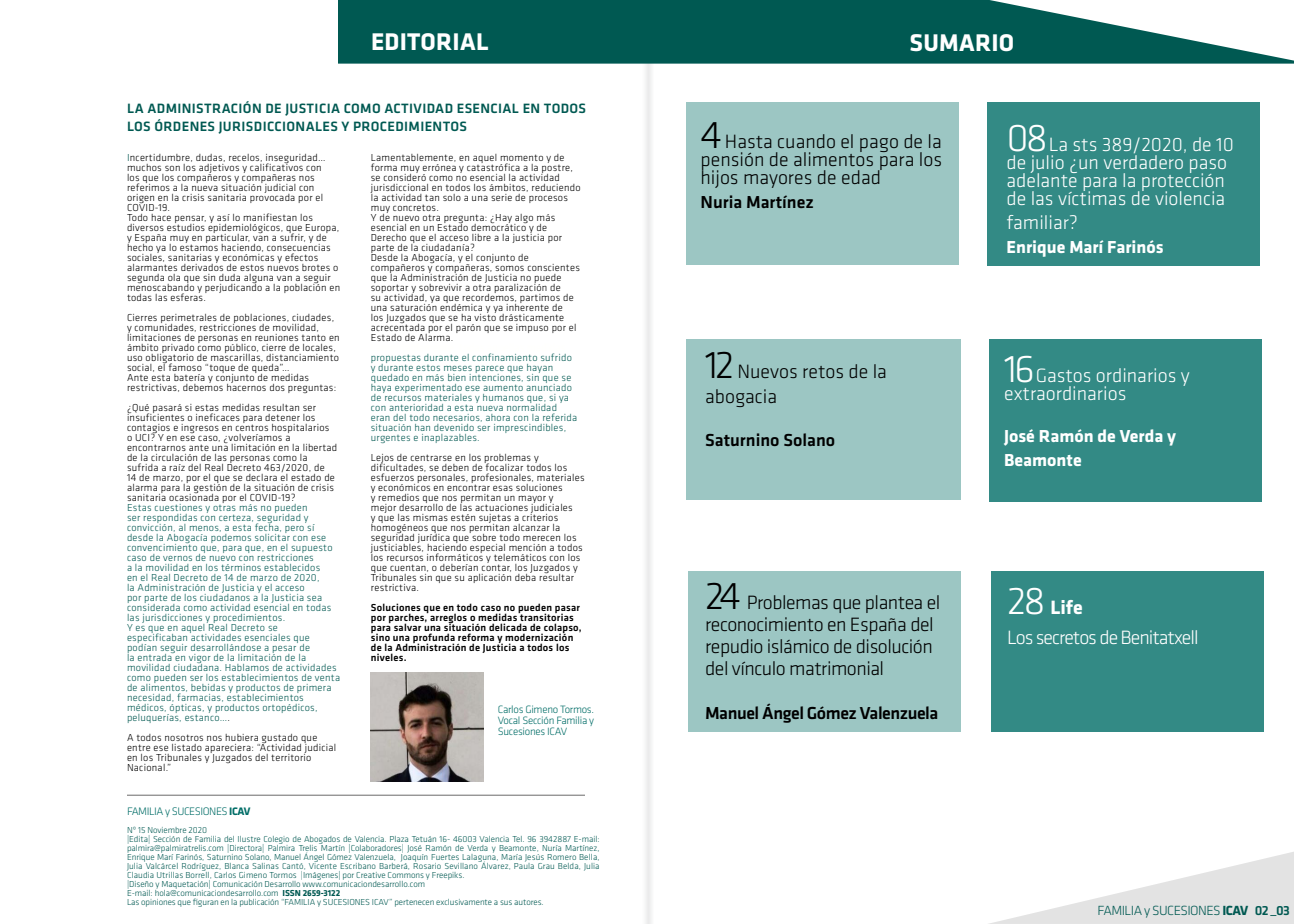
<style>
.page{position:relative;width:1294px;height:924px;background:#fff}
.page>*{position:absolute;margin:0;border:0;box-sizing:border-box;transform-origin:0 0}
.t1{font:300 40px "Klavika";color:#fff}
.t2{font:700 25px "Klavika";letter-spacing:.01em;color:#fff}
.t3{font:300 20px/22px "Klavika";letter-spacing:-.025em;color:#000;text-align:justify}
.t4{font:300 20px/18px "Klavika";color:#fff}
.t5{font:300 20px/25px "Klavika";color:#000}
.t6{font:300 20px "Klavika";letter-spacing:-.05em;color:#fff}
.t7{font:700 20px "Klavika";color:#fff}
.t8{font:700 18px/24px "Klavika";color:#fff}
.t9{font:500 18px "Klavika";letter-spacing:-.005em;color:#000}
.t10{font:500 18px "Klavika";letter-spacing:-.025em;color:#000}
.t11{font:500 14px/18px "Klavika";letter-spacing:.025em;color:#005952}
.t12{font:300 13.8px "Klavika";letter-spacing:-.04em;color:#005952}
.t13{font:300 11.2px "Klavika";letter-spacing:-.04em;color:#006d67}
.t14{font:300 11px/11px "Klavika";letter-spacing:-.025em;color:#006d67;text-align:justify}
.t15{font:300 10.5px/10px "Klavika";letter-spacing:.025em;color:#000}
.t16{font:300 10.5px/10px "Klavika";letter-spacing:.025em;color:#035952}
.t17{font:500 10.5px/10px "Klavika";letter-spacing:.025em;color:#000}
.t18{font:300 9px/9px "Klavika";letter-spacing:-.005em;color:#005952}
.s1{color:#075952}
.s2{color:#000}
.s3{font-weight:700}
.s4{font-size:40px}
.s5{font-weight:500}
</style>
<div class="page">
<div style="left:688px;top:572px;width:273px;height:160px;background:#9cc6c3"></div>
<div style="left:642px;top:0;width:12px;height:924px;background:#f4f5f5"></div>
<svg style="left:338px;top:0;width:956px;height:64px;background:#27726d"></svg>
<hr style="left:127px;top:795px;width:458px;height:1px;background:#454444">
<svg style="left:989px;top:852px;width:305px;height:72px"></svg>
<div style="left:686px;top:103px;width:273px;height:162px;background:#9cc6c3"></div>
<div style="left:686px;top:339px;width:275px;height:161px;background:#9cc6c3"></div>
<div style="left:987px;top:102px;width:272px;height:163px;background:#338a85"></div>
<div style="left:989px;top:340px;width:272px;height:162px;background:#338a85"></div>
<div style="left:991px;top:572px;width:272px;height:160px;background:#338a85"></div>
<img style="left:371px;top:673px;width:113px;height:108px">
<h2 class="t2" style="left:371px;top:28px;width:119px">EDITORIAL</h2>
<h3 class="t11" style="left:127px;top:99px;width:461px">LA ADMINISTRACIÓN DE JUSTICIA COMO ACTIVIDAD ESENCIAL EN TODOS<br>LOS ÓRDENES JURISDICCIONALES Y PROCEDIMIENTOS</h3>
<p class="t15" style="left:127px;top:153px;width:215px"><span class="s1">I</span>ncertidumbre, dudas, recelos, inseguridad… muchos son los adjetivos y calificativos con<br>los que los compañeros y compañeras nos referimos a la nueva situación judicial con origen en la crisis sanitaria provocada por el COVID-19.<br>Todo hace pensar, y así lo manifiestan los diversos estudios epidemiológicos, que Europa, y España muy en particular, van a sufrir, y de hecho ya lo estamos haciendo, consecuencias sociales, sanitarias y económicas y efectos alarmantes derivados de estos nuevos brotes o segunda ola que sin duda alguna van a seguir menoscabando y perjudicando a la población en todas las esferas.</p>
<p class="t15" style="left:127px;top:313px;width:214px">Cierres perimetrales de poblaciones, ciudades, y comunidades, restricciones de movilidad, limitaciones de personas en reuniones tanto en ámbito privado como público, cierre de locales, uso obligatorio de mascarillas, distanciamiento social, el famoso “toque de queda”…<br>Ante esta batería y conjunto de medidas restrictivas, debemos hacernos dos preguntas:</p>
<p class="t15" style="left:127px;top:403px;width:212px">¿Qué pasará si estas medidas resultan ser insuficientes o ineficaces para detener los contagios e ingresos en centros hospitalarios<br>o UCI? Y en ese caso, ¿volveríamos a encontrarnos ante una limitación en la libertad de la circulación de las personas como la sufrida a raíz del Real Decreto 463/2020, de<br>14 de marzo, por el que se declara el estado de alarma para la gestión de la situación de crisis sanitaria ocasionada por el COVID-19?</p>
<p class="t16" style="left:127px;top:503px;width:215px">Estas cuestiones y otras más no pueden<br>ser respondidas con certeza, seguridad y convicción, al menos, a esta fecha, pero sí desde la Abogacía podemos solicitar con ese convencimiento que, para que, en el supuesto caso de vernos de nuevo con restricciones<br>a la movilidad en los términos establecidos<br>en el Real Decreto de 14 de marzo de 2020,<br>la Administración de Justicia y el acceso<br>por parte de los ciudadanos a la Justicia sea considerada como actividad esencial en todas las jurisdicciones y procedimientos.<br>Y es que en aquel Real Decreto se especificaban actividades esenciales que podían seguir desarrollándose a pesar de<br>la entrada en vigor de la limitación de la movilidad ciudadana. Hablamos de actividades como pueden ser los establecimientos de venta de alimentos, bebidas y productos de primera necesidad, farmacias, establecimientos médicos, ópticas, y productos ortopédicos, peluquerías, estanco…<span class="s2">.</span></p>
<p class="t15" style="left:127px;top:732px;width:211px">A todos nosotros nos hubiera gustado que entre ese listado apareciera: “Actividad judicial en los Tribunales y Juzgados del territorio Nacional.”</p>
<p class="t15" style="left:371px;top:152px;width:211px">Lamentablemente, en aquel momento y de forma muy errónea y catastrófica a la postre, se consideró como no esencial la actividad jurisdiccional en todos los ámbitos, reduciendo la actividad tan solo a una serie de procesos muy concretos.<br>Y de nuevo otra pregunta: ¿Hay algo más esencial en un Estado democrático y de Derecho que el acceso libre a la justicia por parte de la ciudadanía?<br>Desde la Abogacía, y el conjunto de compañeros y compañeras, somos conscientes que la Administración de Justicia no puede soportar y sobrevivir a otra paralización de<br>su actividad, ya que recordemos, partimos de una saturación endémica y ya inherente de<br>los Juzgados que se ha visto drásticamente acrecentada por el parón que se impuso por el Estado de Alarma.</p>
<p class="t16" style="left:371px;top:352px;width:208px">propuestas durante el confinamiento sufrido y durante estos meses parece que hayan quedado en más bien intenciones, sin que se haya experimentado ese aumento anunciado de recursos materiales y humanos que, si ya con anterioridad a esta nueva normalidad eran del todo necesarios, ahora con la referida situación han devenido ser imprescindibles, urgentes e inaplazables.</p>
<p class="t15" style="left:371px;top:452px;width:215px">Lejos de centrarse en los problemas y dificultades, se deben de focalizar todos los esfuerzos personales, profesionales, materiales y económicos en encontrar esas soluciones<br>y remedios que nos permitan un mayor y<br>mejor desarrollo de las actuaciones judiciales<br>y que las mismas estén sujetas a criterios homogéneos que nos permitan alcanzar la seguridad jurídica que sobre todo merecen los justiciables, haciendo especial mención a todos los recursos informáticos y telemáticos con los que cuentan, o deberían contar, los Juzgados y Tribunales sin que su aplicación deba resultar restrictiva.</p>
<p class="t17" style="left:371px;top:602px;width:213px">Soluciones que en todo caso no pueden pasar por parches, arreglos o medidas transitorias para salvar una situación delicada de colapso, sino una profunda reforma y modernización de la Administración de Justicia a todos los niveles.</p>
<p class="t14" style="left:498px;top:704px;width:98px">Carlos Gimeno Tormos.<br>Vocal Sección Familia y Sucesiones ICAV</p>
<p class="t13" style="left:127px;top:805px;width:125px">FAMILIA y SUCESIONES <span class="s3">ICAV</span></p>
<p class="t18" style="left:127px;top:826px;width:474px">Nº 15 Noviembre 2020<br>|Edita| Sección de Familia del Ilustre Colegio de Abogados de Valencia. Plaza Tetuán 16- 46003 Valencia Tel. 96 3942887 E-mail: palmira@palmiratrelis.com |Directora| Palmira Trelis Martín |Colaboradores| José Ramón de Verda y Beamonte, Nuría Martínez, Enrique Marí Farinós, Saturnino Solano, Manuel Ángel Gómez Valenzuela, Joaquín Fuertes Lalaguna, María Jesús Romero Bella, Julia Valcárcel Rodríguez, Blanca Salinas Cantó, Vicente Escribano Barberá, Rosario Sevillano Álvarez, Paula Grau Belda, Julia Claudia Utrillas Borrell, Carlos Gimeno Tormos |Imágenes| por Creative Commons y Freepiks.<br>|Diseño y Maquetación| Comunicación Desarrollo www.comunicaciondesarrollo.com<br>E-mail: hola@comunicaciondesarrollo.com <span class="s3">ISSN 2659-3122<br></span>Las opiniones que figuran en la publicación “FAMILIA y SUCESIONES ICAV” pertenecen exclusivamente a sus autores.</p>
<h2 class="t2" style="left:909px;top:29px;width:106px">SUMARIO</h2>
<h3 class="t3" style="left:701px;top:133px;width:243px;line-height:18px"><span class="s4">4</span> Hasta cuando el pago de la pensión de alimentos para los hijos mayores de edad</h3>
<h3 class="t9" style="left:701px;top:193px;width:115px">Nuria Martínez</h3>
<h3 class="t5" style="left:705px;top:359px;width:183px"><span class="s4">12</span> Nuevos retos de la abogacia</h3>
<h3 class="t9" style="left:705px;top:430px;width:132px">Saturnino Solano</h3>
<h3 class="t3" style="left:705px;top:592px;width:237px;text-align:left"><span class="s4">24</span> Problemas que plantea el reconocimiento en España del repudio islámico de disolución del vínculo matrimonial</h3>
<h3 class="t10" style="left:705px;top:704px;width:235px">Manuel Ángel Gómez Valenzuela</h3>
<h3 class="t4" style="left:1006px;top:136px;width:229px"><span class="s4">08</span>La sts 389/2020, de 10 de julio ¿un verdadero paso adelante para la protección de las víctimas de violencia</h3>
<h3 class="t4" style="left:1006px;top:214px;width:73px">familiar?</h3>
<h3 class="t8" style="left:1006px;top:235px;width:159px">Enrique Marí Farinós</h3>
<h3 class="t4" style="left:1004px;top:367px;width:187px"><span class="s4">16</span>Gastos ordinarios y extraordinarios</h3>
<h3 class="t8" style="left:1004px;top:425px;width:174px">José Ramón de Verda y<br>Beamonte</h3>
<h1 class="t1" style="left:1007px;top:579px;width:40px">28</h1>
<h3 class="t7" style="left:1051px;top:597px;width:34px">Life</h3>
<h3 class="t6" style="left:1007px;top:627px;width:193px">Los secretos de Benitatxell</h3>
<h3 class="t12" style="left:1098px;top:903px;width:194px">FAMILIA y SUCESIONES <span class="s3">ICAV</span> <span class="s5">02 _03</span></h3>
</div>
